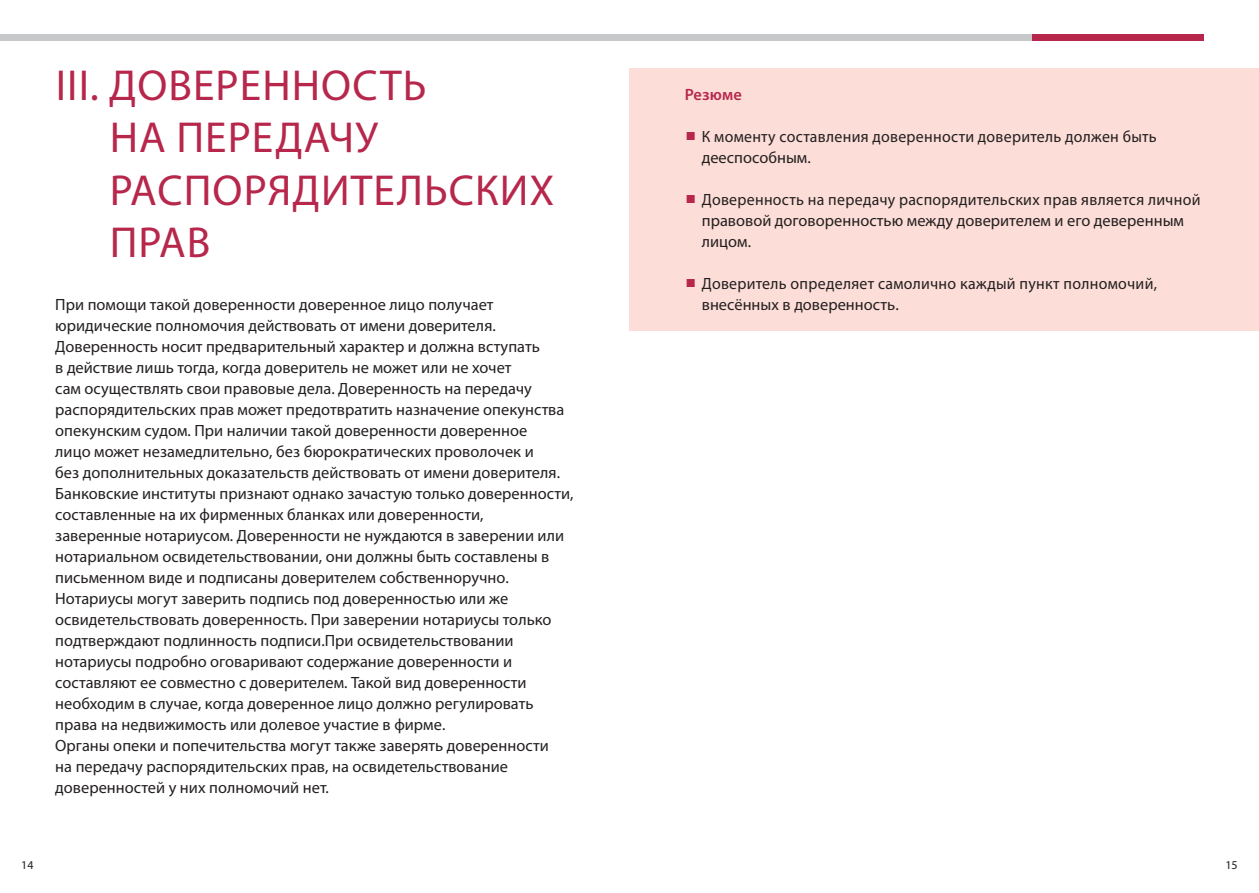
<style>
.page{position:relative;width:1259px;height:893px;background:#fff}
.page>*{position:absolute;margin:0;border:0;box-sizing:border-box;transform-origin:0 0}
.t1{font:43.5px "Myriad Pro";letter-spacing:.025em;color:#b6274b}
.t2{font:19.95px "Prestige Elite Std";color:#b6274b}
.t3{font:16.35px/21px "Myriad Pro";color:#231f20}
.t4{font:16.35px/21px "Myriad Pro";letter-spacing:.02em;color:#231f20}
.t5{font:600 16.35px "Myriad Pro";color:#b6274b}
.t6{font:12px "Myriad Pro";color:#231f20}
</style>
<div class="page">
<div style="left:0;top:34px;width:629px;height:6px;background:#c7c8ca"></div>
<div style="left:1031px;top:34px;width:172px;height:6px;background:#b6274b"></div>
<div style="left:629px;top:34px;width:402px;height:6px;background:#c7c8ca"></div>
<div style="left:629px;top:68px;width:630px;height:263px;background:#fcddd7"></div>
<h1 class="t1" style="left:56px;top:58px;width:109px">III. Доверенност</h1>
<h1 class="t1" style="left:403px;top:58px;width:25px">ь</h1>
<h1 class="t1" style="left:110px;top:111px;width:93px">на переда</h1>
<h1 class="t1" style="left:328px;top:111px;width:49px">чу</h1>
<h1 class="t1" style="left:110px;top:163px;width:27px">распоряд</h1>
<h1 class="t1" style="left:321px;top:163px;width:235px">ительских</h1>
<h1 class="t1" style="left:110px;top:216px;width:25px">прав</h1>
<p class="t3" style="left:55px;top:293px;width:520px">При помощи такой доверенности доверенное лицо получает юридические полномочия действовать от имени доверителя.<br>Доверенность носит предварительный характер и должна вступать<br>в действие лишь тогда, когда доверитель не может или не хочет<br>сам осуществлять свои правовые дела. Доверенность на передачу распорядительских прав может предотвратить назначение опекунства опекунским судом. При наличии такой доверенности доверенное<br>лицо может незамедлительно, без бюрократических проволочек и<br>без дополнительных доказательств действовать от имени доверителя.<br>Банковские институты признают однако зачастую только доверенности, составленные на их фирменных бланках или доверенности, заверенные нотариусом. Доверенности не нуждаются в заверении или нотариальном освидетельствовании, они должны быть составлены в письменном виде и подписаны доверителем собственноручно.<br>Нотариусы могут заверить подпись под доверенностью или же освидетельствовать доверенность. При заверении нотариусы только подтверждают подлинность подписи.При освидетельствовании нотариусы подробно оговаривают содержание доверенности и составляют ее совместно с доверителем. Такой вид доверенности необходим в случае, когда доверенное лицо должно регулировать права на недвижимость или долевое участие в фирме.<br>Органы опеки и попечительства могут также заверять доверенности<br>на передачу распорядительских прав, на освидетельствование доверенностей у них полномочий нет.</p>
<p class="t5" style="left:685px;top:84px;width:59px">Резюме</p>
<p class="t4" style="left:702px;top:125px;width:456px">К моменту составления доверенности доверитель должен быть дееспособным.</p>
<p class="t3" style="left:702px;top:188px;width:500px">Доверенность на передачу распорядительских прав является личной правовой договоренностью между доверителем и его деверенным лицом.</p>
<p class="t4" style="left:702px;top:272px;width:457px">Доверитель определяет самолично каждый пункт полномочий, внесённых в доверенность.</p>
<p class="t2" style="left:685px;top:125px;width:13px">■</p>
<p class="t2" style="left:685px;top:188px;width:13px">■</p>
<p class="t2" style="left:685px;top:272px;width:13px">■</p>
<p class="t6" style="left:21px;top:858px;width:14px">14</p>
<p class="t6" style="left:1225px;top:858px;width:14px">15</p>
</div>
